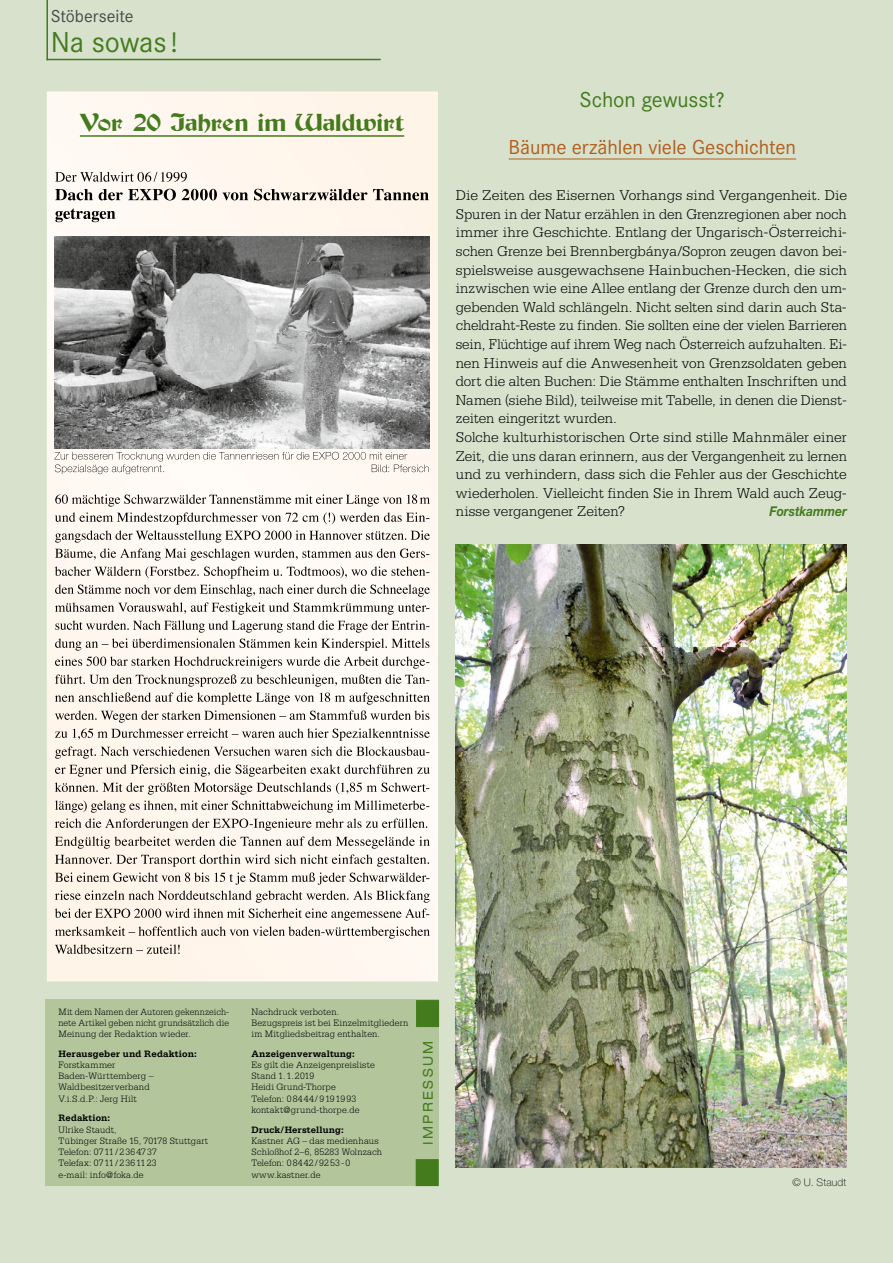
<style>
.page{position:relative;width:893px;height:1263px;background:#d7e1cc}
.page>*{position:absolute;margin:0;border:0;box-sizing:border-box;transform-origin:0 0}
.t1{font:30px "Corporate S";letter-spacing:-.005em;color:#437b1d}
.t2{font:25.5px "Basilika";letter-spacing:.025em;color:#437b1d}
.t3{font:22.5px "Corporate S";letter-spacing:-.005em;color:#437b1d}
.t4{font:21px "Corporate S";letter-spacing:-.005em;color:#b15e1d}
.t5{font:18px "Corporate S";color:#494948}
.t6{font:300 15px/18.6px "Serifa Std";letter-spacing:-.005em;color:#000}
.t7{font:italic 700 13.5px "Helvetica Neue LT";color:#437b1d;scale:.9 1}
.t8{font:expanded 13.5px "Helvetica Neue LT";letter-spacing:.19em;color:#437b1d;scale:.94 1}
.t9{font:100 10.5px "Helvetica Neue LT";letter-spacing:.02em;color:#000}
.t10{font:300 9.75px/11.2px "Serifa Std";letter-spacing:.015em;color:#000}
.t11{font:300 9.75px/11.2px "Serifa Std";letter-spacing:.015em;color:#000;text-align:justify;scale:.95 1}
.t12{font:700 9.75px "Serifa Std";letter-spacing:.015em;color:#000}
</style>
<div class="page">
<div style="left:46px;top:1000px;width:393px;height:186px;background:#b2c59b"></div>
<div style="left:416px;top:1000px;width:23px;height:27px;background:#437b1d"></div>
<div style="left:416px;top:1159px;width:23px;height:27px;background:#437b1d"></div>
<div style="left:47px;top:91px;width:391px;height:890px;background:#fff7ef"></div>
<hr style="left:80px;top:135px;width:324px;height:2px;background:#437b1d">
<img style="left:55px;top:172px;width:132px;height:10px">
<img style="left:55px;top:189px;width:374px;height:11px">
<img style="left:55px;top:208px;width:60px;height:14px">
<hr style="left:46px;top:0;width:2px;height:60px;background:#437b1d">
<hr style="left:46px;top:59px;width:335px;height:1px;background:#437b1d">
<hr style="left:509px;top:159px;width:287px;height:1px;background:#b15e1d">
<img style="left:54px;top:236px;width:376px;height:212px">
<img style="left:55px;top:494px;width:375px;height:13px">
<img style="left:55px;top:512px;width:374px;height:13px">
<img style="left:55px;top:530px;width:375px;height:13px">
<img style="left:55px;top:548px;width:374px;height:13px">
<img style="left:55px;top:566px;width:374px;height:13px">
<img style="left:55px;top:584px;width:375px;height:13px">
<img style="left:55px;top:602px;width:374px;height:13px">
<img style="left:55px;top:620px;width:374px;height:13px">
<img style="left:55px;top:638px;width:375px;height:13px">
<img style="left:55px;top:656px;width:374px;height:13px">
<img style="left:55px;top:674px;width:374px;height:13px">
<img style="left:55px;top:692px;width:375px;height:13px">
<img style="left:55px;top:710px;width:375px;height:13px">
<img style="left:55px;top:728px;width:375px;height:13px">
<img style="left:55px;top:746px;width:374px;height:13px">
<img style="left:55px;top:764px;width:375px;height:13px">
<img style="left:55px;top:782px;width:374px;height:13px">
<img style="left:55px;top:800px;width:374px;height:13px">
<img style="left:55px;top:818px;width:372px;height:13px">
<img style="left:55px;top:836px;width:375px;height:13px">
<img style="left:55px;top:854px;width:375px;height:13px">
<img style="left:55px;top:872px;width:374px;height:13px">
<img style="left:55px;top:890px;width:375px;height:13px">
<img style="left:55px;top:908px;width:374px;height:13px">
<img style="left:55px;top:926px;width:375px;height:13px">
<img style="left:55px;top:944px;width:125px;height:10px">
<img style="left:54px;top:452px;width:353px;height:9px">
<img style="left:55px;top:464px;width:374px;height:10px">
<img style="left:456px;top:544px;width:390px;height:623px">
<p class="t5" style="left:51px;top:6px;width:84px">Stöberseite</p>
<h1 class="t1" style="left:51px;top:25px;width:129px">Na sowas !</h1>
<h2 class="t2" style="left:80px;top:108px;width:327px">Vor 20 Jahren im Waldwirt</h2>
<h3 class="t3" style="left:579px;top:87px;width:147px">Schon gewusst?</h3>
<h3 class="t4" style="left:509px;top:135px;width:289px">Bäume erzählen viele Geschichten</h3>
<p class="t6" style="left:456px;top:186px;width:393px">Die Zeiten des Eisernen Vorhangs sind Vergangenheit. Die Spuren in der Natur erzählen in den Grenzregionen aber noch immer ihre Geschichte. Entlang der Ungarisch-Österreichi&shy;schen Grenze bei Brennbergbánya/Sopron zeugen davon bei&shy;spielsweise ausgewachsene Hainbuchen-Hecken, die sich inzwischen wie eine Allee entlang der Grenze durch den um&shy;gebenden Wald schlängeln. Nicht selten sind darin auch Sta&shy;cheldraht-Reste zu finden. Sie sollten eine der vielen Barrieren sein, Flüchtige auf ihrem Weg nach Österreich aufzuhalten. Ei&shy;nen Hinweis auf die Anwesenheit von Grenzsoldaten geben dort die alten Buchen: Die Stämme enthalten Inschriften und Namen (siehe Bild), teilweise mit Tabelle, in denen die Dienst&shy;zeiten eingeritzt wurden.<br>Solche kulturhistorischen Orte sind stille Mahnmäler einer Zeit, die uns daran erinnern, aus der Vergangenheit zu lernen und zu verhindern, dass sich die Fehler aus der Geschichte wiederholen. Vielleicht finden Sie in Ihrem Wald auch Zeug&shy;nisse vergangener Zeiten?</p>
<p class="t7" style="left:769px;top:503px;width:88px">Forstkammer</p>
<p class="t11" style="left:59px;top:1006px;width:181px">Mit dem Namen der Autoren gekennzeich&shy;nete Artikel geben nicht grundsätzlich die Meinung der Redaktion wieder.</p>
<p class="t12" style="left:59px;top:1048px;width:140px">Herausgeber und Redaktion:</p>
<p class="t10" style="left:59px;top:1059px;width:97px">Forstkammer<br>Baden-Württemberg –<br>Waldbesitzerverband<br>V.i.S.d.P.: Jerg Hilt</p>
<p class="t12" style="left:59px;top:1112px;width:53px">Redaktion:</p>
<p class="t10" style="left:59px;top:1124px;width:151px">Ulrike Staudt,<br>Tübinger Straße 15, 70178 Stuttgart<br>Telefon: 07 11 / 2 36 47 37<br>Telefax: 07 11 / 2 36 11 23<br>e-mail: info@foka.de</p>
<p class="t10" style="left:251px;top:1006px;width:159px">Nachdruck verboten.<br>Bezugspreis ist bei Einzelmitgliedern im Mitgliedsbeitrag enthalten.</p>
<p class="t12" style="left:251px;top:1048px;width:105px">Anzeigenverwaltung:</p>
<p class="t10" style="left:251px;top:1059px;width:125px">Es gilt die Anzeigenpreisliste<br>Stand 1. 1. 2019<br>Heidi Grund-Thorpe<br>Telefon: 0 84 44 / 9 19 19 93 kontakt@grund-thorpe.de</p>
<p class="t12" style="left:251px;top:1124px;width:94px">Druck/Herstellung:</p>
<p class="t10" style="left:251px;top:1135px;width:132px">Kastner AG – das medienhaus<br>Schloßhof 2–6, 85283 Wolnzach<br>Telefon: 0 84 42 / 92 53 - 0 www.kastner.de</p>
<p class="t8" style="left:420px;top:1145px;width:112px;rotate:-90deg">IMPRESSUM</p>
<p class="t9" style="left:793px;top:1177px;width:55px">© U. Staudt</p>
</div>
